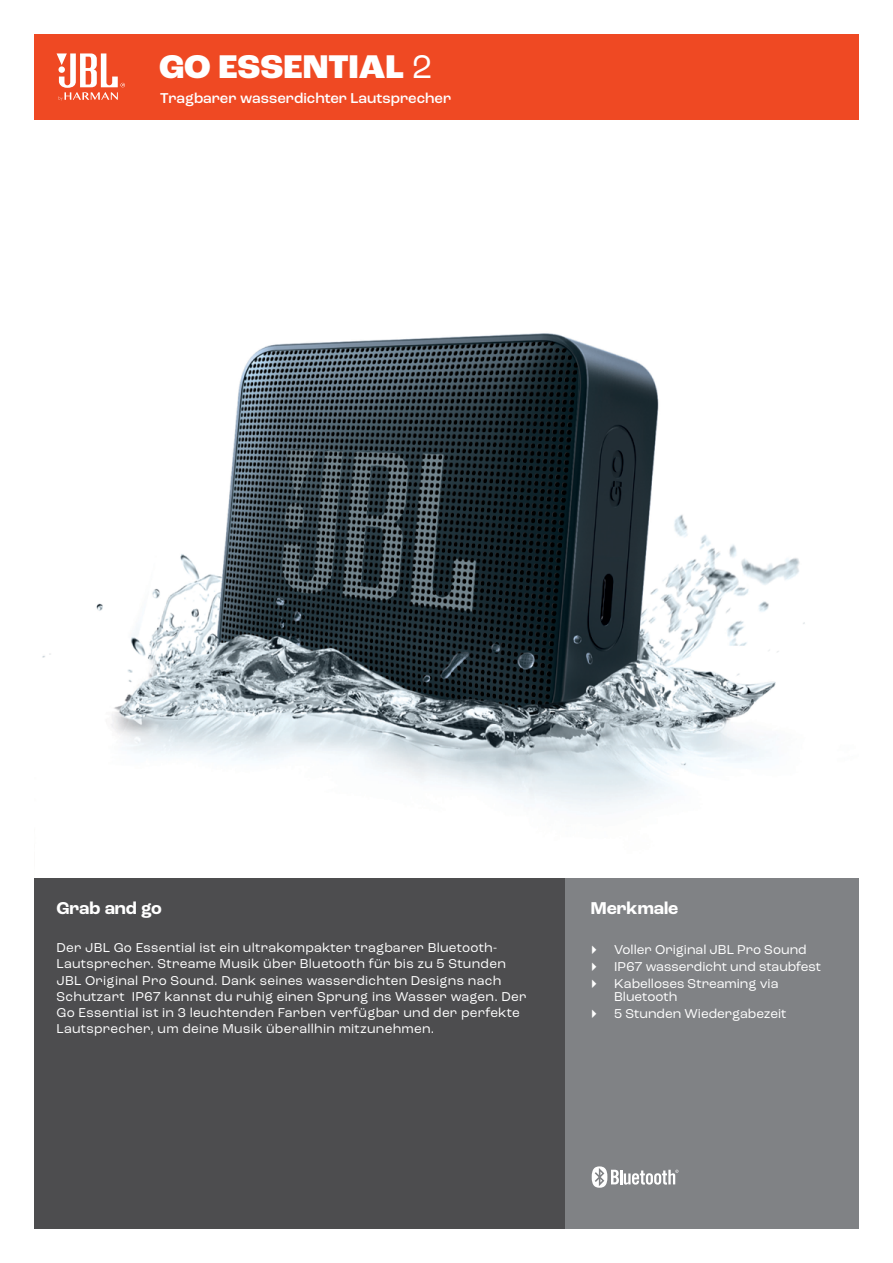
<style>
.page{position:relative;width:893px;height:1263px;background:#fff}
.page>*{position:absolute;margin:0;border:0;box-sizing:border-box;transform-origin:0 0}
.t1{font:800 34.5px "Roc Grotesk";color:#fff}
.t2{font:700 18px "Roc Grotesk";color:#fff}
.t3{font:500 15px "Roc Grotesk";color:#fff}
.t4{font:13.5px/16.2px "Roc Grotesk";letter-spacing:.02em;color:#fff}
.t5{font:13.5px/17.1px "Roc Grotesk";color:#fff}
.s1{font-weight:400}
</style>
<div class="page">
<img style="left:42px;top:333px;width:763px;height:476px">
<div style="left:565px;top:878px;width:294px;height:351px;background:#808285"></div>
<div style="left:34px;top:878px;width:531px;height:351px;background:#4d4d4f"></div>
<div style="left:34px;top:34px;width:825px;height:85px;background:#ef4923"></div>
<svg style="left:57px;top:53px;width:68px;height:48px"></svg>
<svg style="left:592px;top:1166px;width:86px;height:22px"></svg>
<h1 class="t1" style="left:159px;top:45px;width:275px">GO ESSENTIAL <span class="s1">2</span></h1>
<p class="t3" style="left:160px;top:89px;width:292px">Tragbarer wasserdichter Lautsprecher</p>
<h2 class="t2" style="left:57px;top:897px;width:107px">Grab and go</h2>
<p class="t4" style="left:57px;top:940px;width:471px">Der JBL Go Essential ist ein ultrakompakter tragbarer Bluetooth-Lautsprecher. Streame Musik über Bluetooth für bis zu 5 Stunden JBL Original Pro Sound. Dank seines wasserdichten Designs nach Schutzart IP67 kannst du ruhig einen Sprung ins Wasser wagen. Der Go Essential ist in 3 leuchtenden Farben verfügbar und der perfekte Lautsprecher, um deine Musik überallhin mitzunehmen.</p>
<h2 class="t2" style="left:591px;top:897px;width:89px">Merkmale</h2>
<p class="t5" style="left:614px;top:940px;width:209px">Voller Original JBL Pro Sound<br>IP67 wasserdicht und staubfest<br>Kabelloses Streaming via</p>
<p class="t5" style="left:614px;top:988px;width:174px">Bluetooth<br>5 Stunden Wiedergabezeit</p>
</div>
